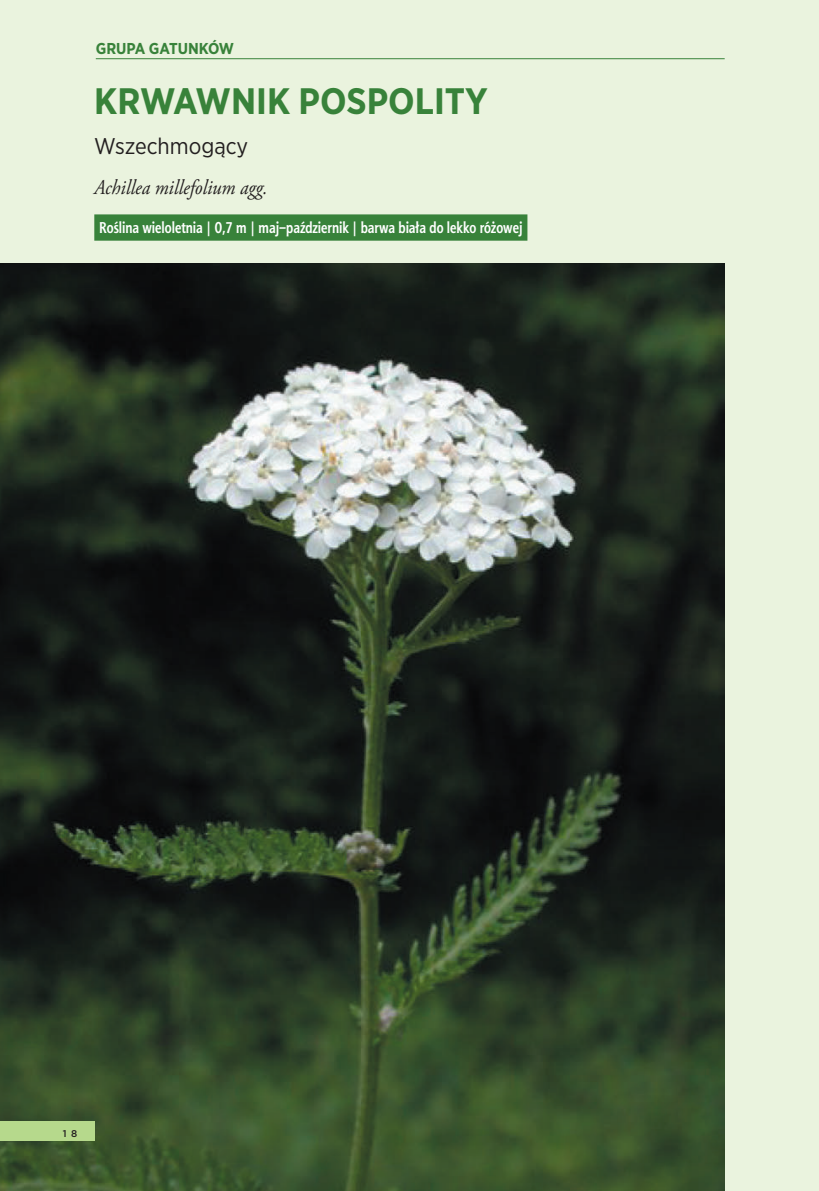
<style>
.page{position:relative;width:819px;height:1191px;background:#eaf3de}
.page>*{position:absolute;margin:0;border:0;box-sizing:border-box;transform-origin:0 0}
.t1{font:700 36.75px "Gotham Narrow";color:#38823a}
.t2{font:22.75px "Gotham Narrow";color:#231f20}
.t3{font:italic 21px "Adobe Garamond Pro";color:#231f20;scale:.9 1}
.t4{font:700 15.75px "Aerton Cnd EFN";color:#fff}
.t5{font:700 15.75px "Gotham Narrow";color:#38823a}
.t6{font:500 9.8px "Gotham";color:#231f20}
</style>
<div class="page">
<div style="left:94px;top:214px;width:433px;height:27px;background:#38823a"></div>
<hr style="left:96px;top:58px;width:628px;height:1px;background:#38823a">
<img style="left:0;top:263px;width:724px;height:928px">
<div style="left:0;top:1121px;width:94px;height:20px;background:#b6d98c"></div>
<p class="t5" style="left:96px;top:38px;width:140px">GRUPA GATUNKÓW</p>
<h1 class="t1" style="left:94px;top:78px;width:395px">KRWAWNIK POSPOLITY</h1>
<h2 class="t2" style="left:94px;top:132px;width:155px">Wszechmogący</h2>
<h3 class="t3" style="left:94px;top:174px;width:194px">Achillea millefolium agg.</h3>
<p class="t4" style="left:99px;top:218px;width:424px">Roślina wieloletnia | 0,7 m | maj–październik | barwa biała do lekko różowej</p>
<p class="t6" style="left:63px;top:1127px;width:16px">1 8</p>
</div>
